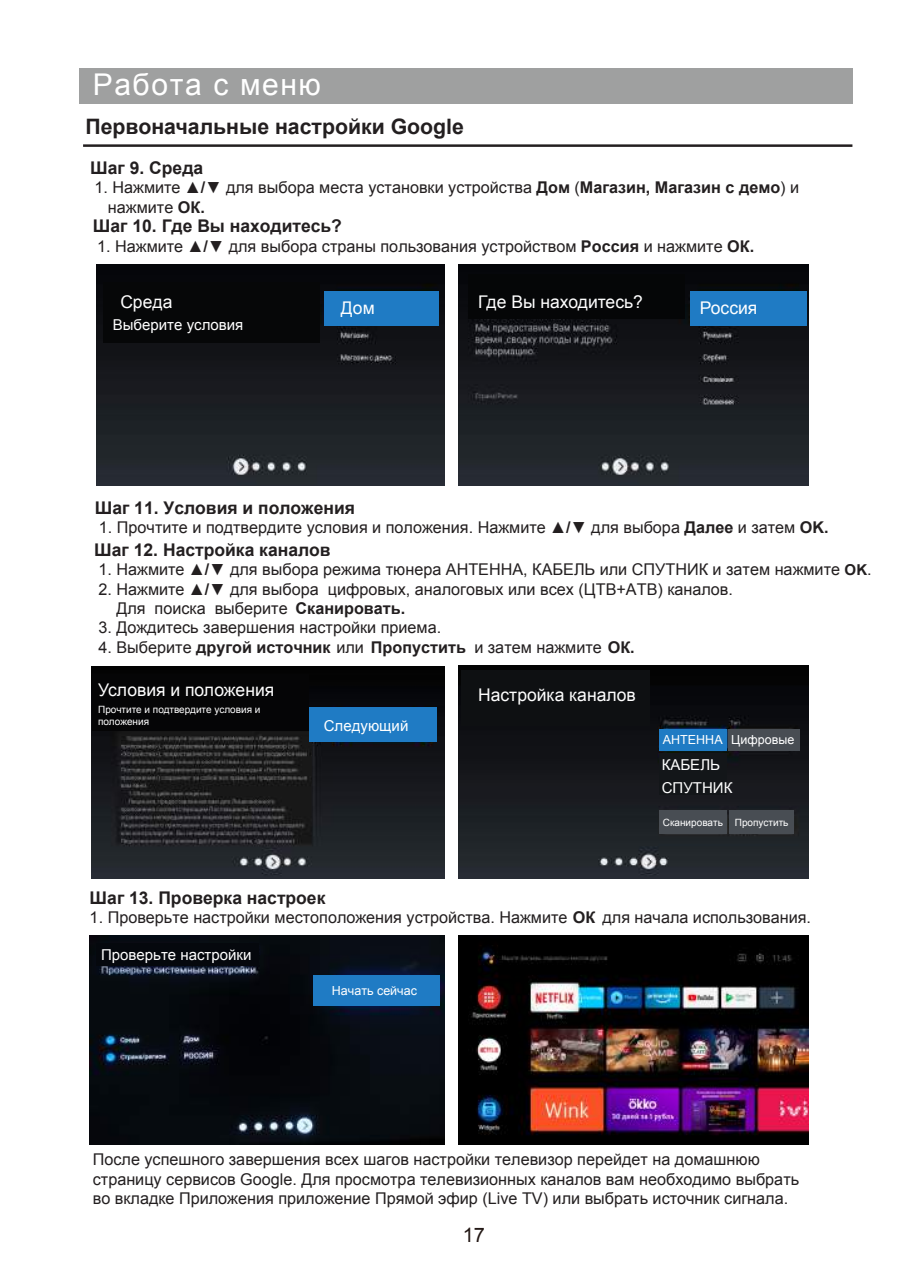
<style>
.page{position:relative;width:922px;height:1276px;background:#fff}
.page>*{position:absolute;margin:0;border:0;box-sizing:border-box;transform-origin:0 0}
.t1{font:30px "Arial";letter-spacing:.05em;color:#fff}
.t2{font:700 21.25px "Arial";color:#231f20}
.t3{font:20px "Arial";color:#231815}
.t4{font:700 17.5px "Arial";color:#231f20}
.t5{font:17.5px "Arial";color:#fff}
.t6{font:16.25px/19.5px "Arial";color:#231f20}
.t7{font:700 16.25px "Arial";color:#231f20}
.t8{font:15px "Arial";color:#fff}
.t9{font:12.5px "Arial";color:#fff}
.t10{font:10px/12px "Arial";color:#fff}
.s1{font-weight:700}
.s2{font-weight:700;font-size:15px}
.s3{font-weight:400}
</style>
<div class="page">
<img style="left:458px;top:666px;width:350px;height:212px">
<img style="left:91px;top:666px;width:353px;height:212px">
<img style="left:458px;top:265px;width:350px;height:221px">
<img style="left:97px;top:264px;width:347px;height:222px">
<div style="left:79px;top:69px;width:773px;height:35px;background:#9fa0a0"></div>
<hr style="left:83px;top:144px;width:769px;height:3px;background:#231f20">
<div style="left:324px;top:291px;width:115px;height:34px;background:#1f7bc4"></div>
<div style="left:103px;top:282px;width:216px;height:60px;background:#060708"></div>
<div style="left:690px;top:291px;width:116px;height:34px;background:#1f7bc4"></div>
<div style="left:467px;top:274px;width:217px;height:45px;background:#050607"></div>
<div style="left:309px;top:707px;width:127px;height:35px;background:#1f7bc4"></div>
<div style="left:92px;top:674px;width:217px;height:57px;background:#050506"></div>
<div style="left:659px;top:728px;width:67px;height:22px;background:#1f7bc4"></div>
<div style="left:461px;top:670px;width:188px;height:56px;background:#0e1012"></div>
<div style="left:728px;top:728px;width:71px;height:22px;background:#484d53"></div>
<div style="left:659px;top:753px;width:67px;height:42px;background:#131619"></div>
<div style="left:659px;top:809px;width:67px;height:24px;background:#484d53"></div>
<div style="left:729px;top:809px;width:64px;height:24px;background:#484d53"></div>
<img style="left:458px;top:935px;width:350px;height:209px">
<img style="left:90px;top:935px;width:354px;height:209px">
<div style="left:312px;top:975px;width:127px;height:30px;background:#1f7bc4"></div>
<div style="left:96px;top:942px;width:162px;height:23px;background:#05080d"></div>
<h1 class="t1" style="left:93px;top:64px;width:230px">Работа с меню</h1>
<h2 class="t2" style="left:85px;top:111px;width:380px">Первоначальные настройки Google</h2>
<p class="t4" style="left:90px;top:155px;width:114px">Шаг 9. Среда</p>
<p class="t6" style="left:108px;top:178px;width:692px;text-indent:-14px">1. Нажмите <span class="s1">▲/▼</span> для выбора места установки устройства <span class="s1">Дом</span> (<span class="s1">Магазин, Магазин с демо</span>) и нажмите <span class="s1">ОК.</span></p>
<p class="t4" style="left:93px;top:214px;width:250px">Шаг 10. Где Вы находитесь?</p>
<p class="t6" style="left:97px;top:236px;width:658px">1. Нажмите <span class="s1">▲/▼</span> для выбора страны пользования устройством <span class="s1">Россия</span> и нажмите <span class="s1">ОК.</span></p>
<p class="t5" style="left:120px;top:290px;width:54px">Среда</p>
<p class="t5" style="left:341px;top:296px;width:35px">Дом</p>
<p class="t5" style="left:478px;top:290px;width:166px">Где Вы находитесь?</p>
<p class="t5" style="left:699px;top:296px;width:59px">Россия</p>
<p class="t8" style="left:113px;top:314px;width:132px">Выберите условия</p>
<p class="t4" style="left:95px;top:495px;width:262px">Шаг 11. Условия и положения</p>
<p class="t6" style="left:99px;top:518px;width:731px">1. Прочтите и подтвердите условия и положения. Нажмите <span class="s1">▲/▼</span> для выбора <span class="s1">Далее</span> и затем <span class="s1">OK.</span></p>
<p class="t4" style="left:94px;top:537px;width:238px">Шаг 12. Настройка каналов</p>
<p class="t6" style="left:98px;top:559px;width:774px">1. Нажмите <span class="s1">▲/▼</span> для выбора режима тюнера АНТЕННА, КАБЕЛЬ или СПУТНИК и затем нажмите <span class="s2">OK</span>.</p>
<p class="t6" style="left:116px;top:579px;width:618px;text-indent:-18px">2. Нажмите <span class="s1">▲/▼</span> для выбора цифровых, аналоговых или всех (ЦТВ+АТВ) каналов.<br>Для поиска выберите <span class="s1">Сканировать.</span></p>
<p class="t6" style="left:98px;top:618px;width:344px">3. Дождитесь завершения настройки приема.</p>
<p class="t7" style="left:98px;top:636px;width:537px"><span class="s3">4. Выберите</span> другой источник <span class="s3">или</span> Пропустить <span class="s3">и затем нажмите</span> ОК.</p>
<p class="t5" style="left:98px;top:678px;width:177px">Условия и положения</p>
<p class="t10" style="left:98px;top:703px;width:164px">Прочтите и подтвердите условия и положения</p>
<p class="t8" style="left:324px;top:715px;width:86px">Следующий</p>
<p class="t5" style="left:478px;top:683px;width:159px">Настройка каналов</p>
<p class="t9" style="left:662px;top:731px;width:61px">АНТЕННА</p>
<p class="t8" style="left:661px;top:755px;width:60px">КАБЕЛЬ</p>
<p class="t9" style="left:731px;top:731px;width:64px">Цифровые</p>
<p class="t8" style="left:661px;top:777px;width:72px">СПУТНИК</p>
<p class="t10" style="left:662px;top:816px;width:62px">Сканировать</p>
<p class="t10" style="left:734px;top:816px;width:55px">Пропустить</p>
<p class="t4" style="left:90px;top:885px;width:237px">Шаг 13. Проверка настроек</p>
<p class="t6" style="left:90px;top:907px;width:722px">1. Проверьте настройки местоположения устройства. Нажмите <span class="s1">ОК</span> для начала использования.</p>
<p class="t8" style="left:101px;top:944px;width:152px">Проверьте настройки</p>
<p class="t9" style="left:332px;top:982px;width:87px">Начать сейчас</p>
<p class="t6" style="left:93px;top:1150px;width:707px">После успешного завершения всех шагов настройки телевизор перейдет на домашнюю страницу сервисов Google. Для просмотра телевизионных каналов вам необходимо выбрать во вкладке Приложения приложение Прямой эфир (Live TV) или выбрать источник сигнала.</p>
<p class="t3" style="left:462px;top:1221px;width:24px">17</p>
</div>
